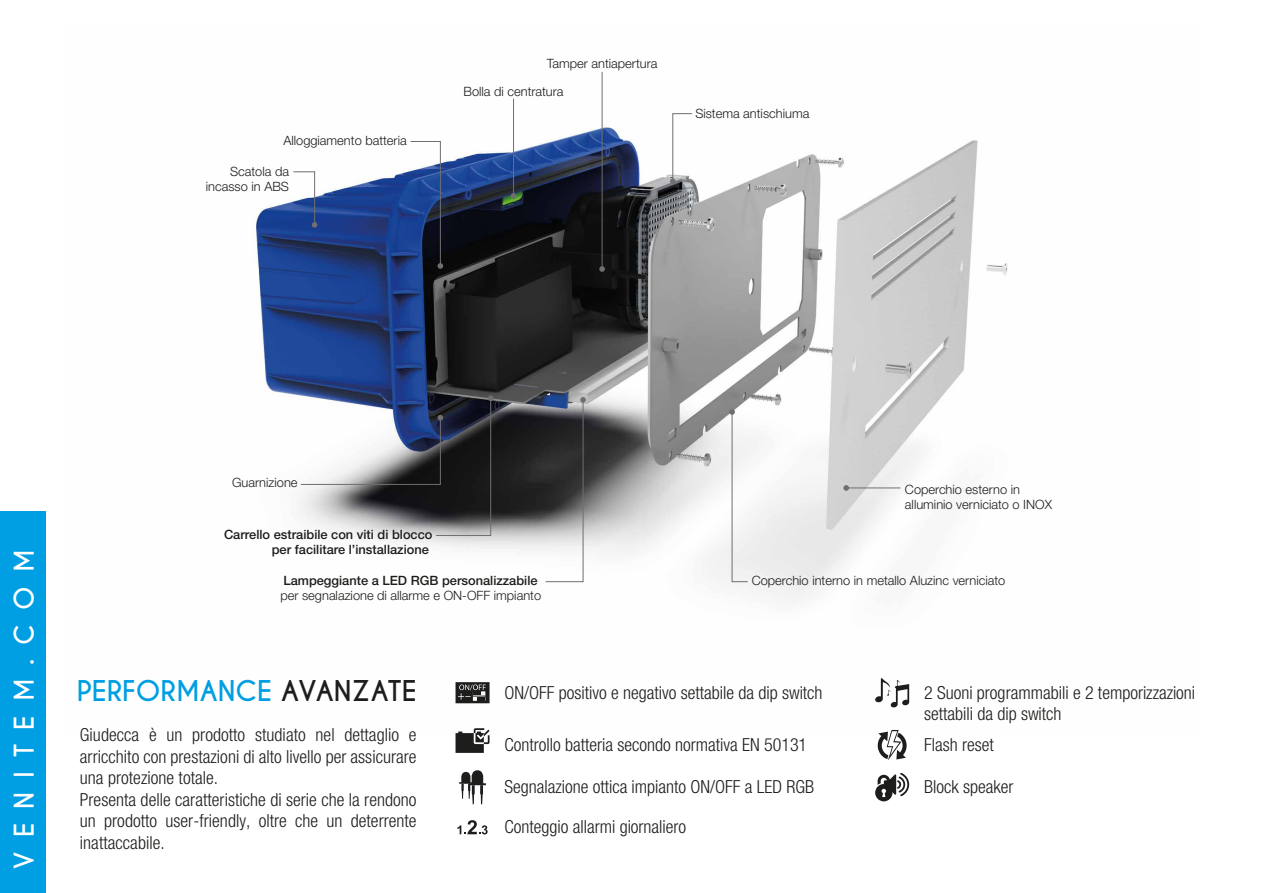
<style>
.page{position:relative;width:1263px;height:893px;background:#fff}
.page>*{position:absolute;margin:0;border:0;box-sizing:border-box;transform-origin:0 0}
.t1{font:700 26.85px "Caviar Dreams";color:#009fe3}
.t2{font:700 25.65px "Caviar Dreams";letter-spacing:.55em;color:#fff}
.t3{font:300 condensed 18px/21.6px "Helvetica Neue LT Pro";letter-spacing:.005em;color:#1d1d1b}
.t4{font:300 12.75px/15.5px "Helvetica Neue LT Pro";color:#1d1d1b;text-align:right}
.t5{font:500 12.75px/15.5px "Helvetica Neue LT Pro";color:#1d1d1b;text-align:right}
.s1{color:#1d1d1b}
</style>
<div class="page">
<img style="left:253px;top:71px;width:755px;height:661px">
<hr style="left:846px;top:488px;width:54px;height:1px;background:#706f6f">
<svg style="left:843px;top:485px;width:6px;height:6px"></svg>
<svg style="left:729px;top:409px;width:19px;height:173px"></svg>
<svg style="left:545px;top:397px;width:41px;height:185px"></svg>
<svg style="left:670px;top:113px;width:23px;height:71px"></svg>
<hr style="left:602px;top:72px;width:1px;height:197px;background:#706f6f">
<svg style="left:599px;top:266px;width:6px;height:6px"></svg>
<hr style="left:513px;top:99px;width:1px;height:97px;background:#706f6f">
<svg style="left:511px;top:193px;width:5px;height:6px"></svg>
<svg style="left:410px;top:141px;width:33px;height:128px"></svg>
<svg style="left:300px;top:395px;width:193px;height:141px"></svg>
<svg style="left:293px;top:171px;width:24px;height:57px"></svg>
<svg style="left:455px;top:682px;width:34px;height:21px"></svg>
<svg style="left:455px;top:728px;width:34px;height:25px"></svg>
<svg style="left:459px;top:770px;width:27px;height:34px"></svg>
<svg style="left:875px;top:678px;width:34px;height:30px"></svg>
<svg style="left:878px;top:730px;width:29px;height:30px"></svg>
<svg style="left:875px;top:773px;width:34px;height:28px"></svg>
<svg style="left:457px;top:820px;width:31px;height:14px"></svg>
<div style="left:0;top:511px;width:46px;height:382px;background:#009fe3"></div>
<p class="t4" style="left:283px;top:132px;width:125px">Alloggiamento batteria</p>
<p class="t4" style="left:206px;top:163px;width:85px">Scatola da incasso in ABS</p>
<p class="t4" style="left:547px;top:55px;width:112px">Tamper antiapertura</p>
<p class="t4" style="left:463px;top:83px;width:102px">Bolla di centratura</p>
<p class="t4" style="left:695px;top:105px;width:115px">Sistema antischiuma</p>
<h2 class="t2" style="left:9px;top:868px;width:320px;rotate:-90deg">VENITEM.COM</h2>
<p class="t4" style="left:232px;top:474px;width:67px">Guarnizione</p>
<p class="t5" style="left:224px;top:526px;width:210px">Carrello estraibile con viti di blocco per facilitare l’installazione</p>
<p class="t5" style="left:283px;top:572px;width:256px">Lampeggiante a LED RGB personalizzabile</p>
<p class="t4" style="left:280px;top:587px;width:262px">per segnalazione di allarme e ON-OFF impianto</p>
<p class="t4" style="left:905px;top:481px;width:149px;text-align:left">Coperchio esterno in alluminio verniciato o INOX</p>
<p class="t4" style="left:752px;top:572px;width:255px">Coperchio interno in metallo Aluzinc verniciato</p>
<h1 class="t1" style="left:77px;top:674px;width:341px">PERFORMANCE <span class="s1">AVANZATE</span></h1>
<p class="t3" style="left:80px;top:724px;width:338px">Giudecca è un prodotto studiato nel dettaglio e arricchito con prestazioni di alto livello per assicurare una protezione totale.<br>Presenta delle caratteristiche di serie che la rendono un prodotto user-friendly, oltre che un deterrente inattaccabile.</p>
<p class="t3" style="left:504px;top:681px;width:320px">ON/OFF positivo e negativo settabile da dip switch</p>
<p class="t3" style="left:504px;top:734px;width:304px">Controllo batteria secondo normativa EN 50131</p>
<p class="t3" style="left:504px;top:776px;width:311px">Segnalazione ottica impianto ON/OFF a LED RGB</p>
<p class="t3" style="left:504px;top:816px;width:183px">Conteggio allarmi giornaliero</p>
<p class="t3" style="left:924px;top:681px;width:273px">2 Suoni programmabili e 2 temporizzazioni settabili da dip switch</p>
<p class="t3" style="left:924px;top:734px;width:71px">Flash reset</p>
<p class="t3" style="left:924px;top:776px;width:91px">Block speaker</p>
</div>
